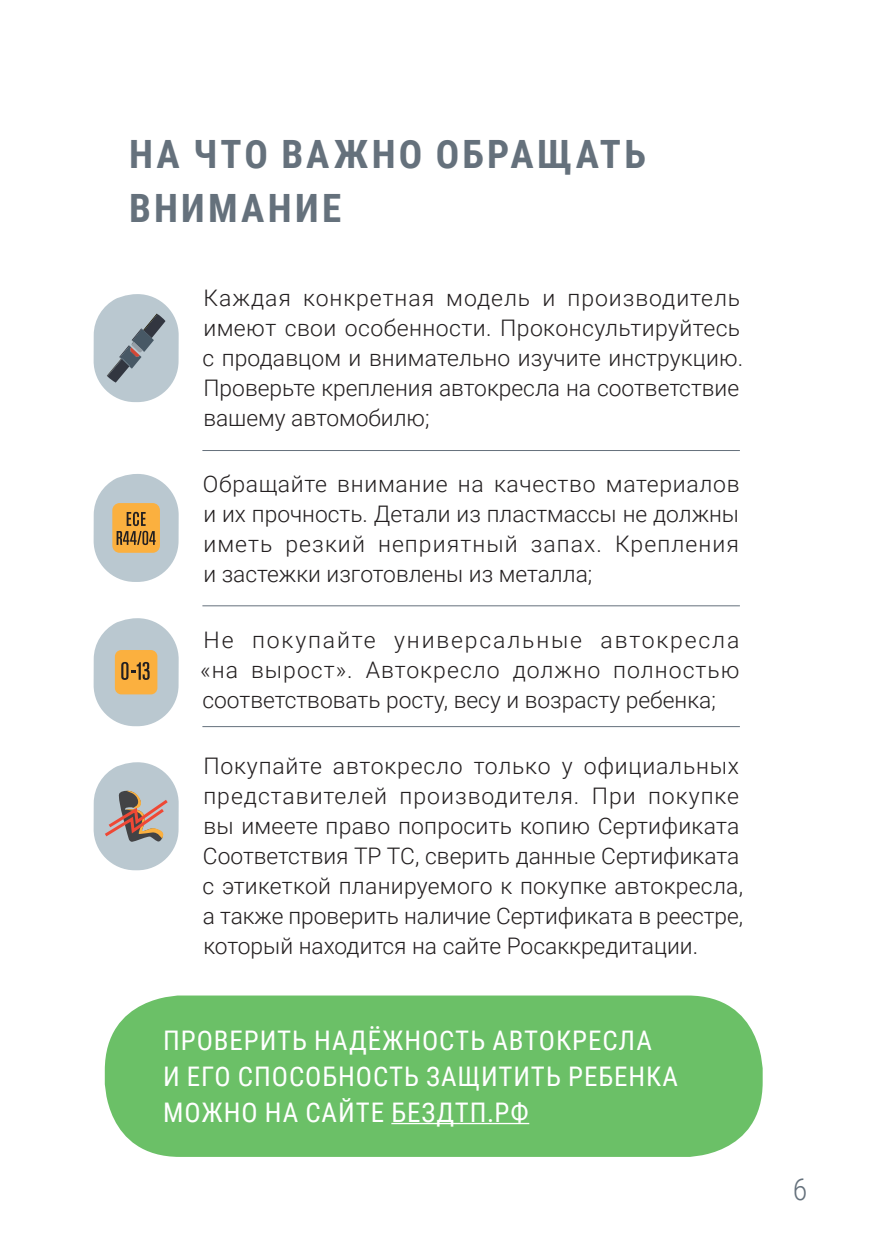
<style>
.page{position:relative;width:893px;height:1259px;background:#fff}
.page>*{position:absolute;margin:0;border:0;box-sizing:border-box;transform-origin:0 0}
.t1{font:700 39px/54px "Roboto Condensed";letter-spacing:.085em;color:#65717c}
.t2{font:300 30px "Roboto Condensed";color:#65717c}
.t3{font:27px/36px "Roboto Condensed";letter-spacing:.035em;color:#fff}
.t4{font:300 22.8px/30px "Roboto";letter-spacing:.005em;color:#231f20}
</style>
<div class="page">
<div style="left:105px;top:995px;width:658px;height:162px;background:#6bc067;border-radius:75px"></div>
<hr style="left:202px;top:450px;width:538px;height:1px;background:#65717c">
<hr style="left:202px;top:605px;width:538px;height:1px;background:#65717c">
<hr style="left:202px;top:726px;width:538px;height:1px;background:#65717c">
<svg style="left:94px;top:474px;width:85px;height:108px"></svg>
<svg style="left:94px;top:618px;width:85px;height:108px"></svg>
<svg style="left:94px;top:762px;width:85px;height:108px"></svg>
<hr style="left:391px;top:1123px;width:138px;height:1px;background:#fff">
<svg style="left:94px;top:294px;width:85px;height:108px"></svg>
<h1 class="t1" style="left:129px;top:126px;width:518px">НА ЧТО ВАЖНО ОБРАЩАТЬ<br>ВНИМАНИЕ</h1>
<p class="t4" style="left:202px;top:282px;width:542px">Каждая конкретная модель и производитель имеют свои особенности. Проконсультируйтесь с продавцом и внимательно изучите инструкцию.<br>Проверьте крепления автокресла на соответствие вашему автомобилю;</p>
<p class="t4" style="left:203px;top:468px;width:538px;text-align:justify">Обращайте внимание на качество материалов и их прочность. Детали из пластмассы не должны иметь резкий неприятный запах. Крепления и застежки изготовлены из металла;</p>
<p class="t4" style="left:200px;top:624px;width:541px;text-align:justify">Не покупайте универсальные автокресла «на вырост». Автокресло должно полностью соответствовать росту, весу и возрасту ребенка;</p>
<p class="t4" style="left:202px;top:750px;width:542px">Покупайте автокресло только у официальных представителей производителя. При покупке вы имеете право попросить копию Сертификата Соответствия ТР ТС, сверить данные Сертификата с этикеткой планируемого к покупке автокресла, а также проверить наличие Сертификата в реестре, который находится на сайте Росаккредитации.</p>
<p class="t3" style="left:163px;top:1021px;width:516px">ПРОВЕРИТЬ НАДЁЖНОСТЬ АВТОКРЕСЛА<br>И ЕГО СПОСОБНОСТЬ ЗАЩИТИТЬ РЕБЕНКА<br>МОЖНО НА САЙТЕ БЕЗДТП.РФ</p>
<h2 class="t2" style="left:793px;top:1172px;width:16px">6</h2>
</div>
